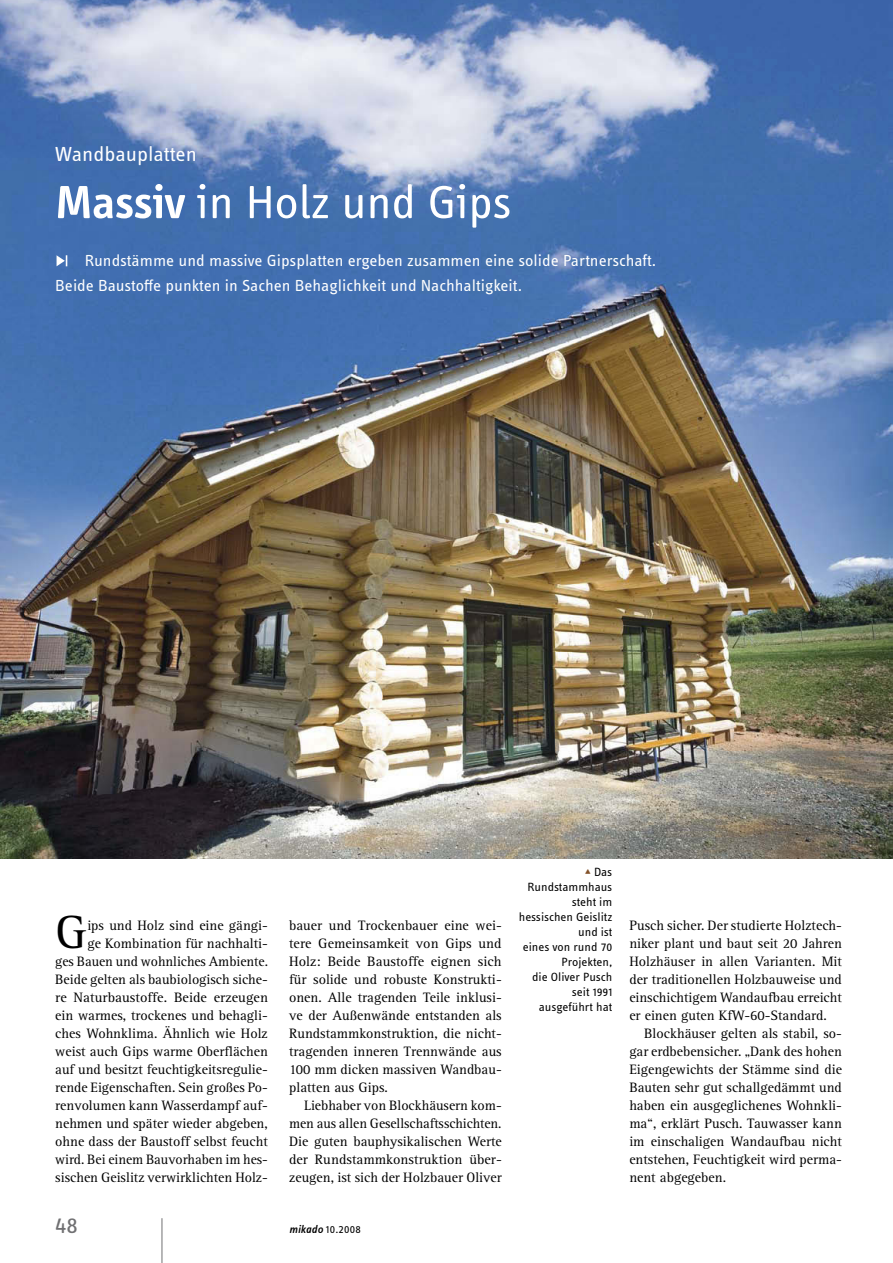
<style>
.page{position:relative;width:893px;height:1263px;background:#fff}
.page>*{position:absolute;margin:0;border:0;box-sizing:border-box;transform-origin:0 0}
.t1{font:48.15px "Rotis Serif Pro";color:#000}
.t2{font:48px "Info OT Disp";color:#fff;scale:1.05 1}
.t3{font:24px "Info OT Text";color:#707072;scale:1.05 1}
.t4{font:21px "Info OT Text";color:#fff;scale:1.05 1}
.t5{font:16.5px/24.8px "Info OT Text";color:#fff;scale:1.05 1}
.t6{font:14.1px/18px "Rotis Serif Pro";color:#000;text-align:justify}
.t7{font:12.3px/15px "Info OT Text";color:#000;text-align:right;scale:1.05 1}
.t8{font:11.4px "Info OT Text";color:#000;scale:1.05 1}
.s1{font-weight:600}
.s2{font-weight:500;font-style:italic}
.s3{color:#825129}
</style>
<div class="page">
<hr style="left:162px;top:1218px;width:1px;height:45px;background:#707072">
<img style="left:0;top:0;width:893px;height:858px">
<svg style="left:57px;top:255px;width:10px;height:11px"></svg>
<h3 class="t4" style="left:55px;top:141px;width:136px">Wandbauplatten</h3>
<h2 class="t2" style="left:55px;top:173px;width:436px"><span class="s1">Massiv</span> in Holz und Gips</h2>
<p class="t5" style="left:55px;top:248px;width:574px;text-indent:29px">Rundstämme und massive Gipsplatten ergeben zusammen eine solide Partnerschaft.<br>Beide Baustoffe punkten in Sachen Behaglichkeit und Nachhaltigkeit.</p>
<h1 class="t1" style="left:55px;top:903px;width:34px">G</h1>
<p class="t6" style="left:55px;top:917px;width:214px;text-align:right">ips und Holz sind eine gängi-<br>ge Kombination für nachhalti-<br>ges Bauen und wohnliches Ambiente.<br>Beide gelten als baubiologisch siche&shy;re Naturbaustoffe. Beide erzeugen ein warmes, trockenes und behagli&shy;ches Wohnklima. Ähnlich wie Holz weist auch Gips warme Oberflächen auf und besitzt feuchtigkeitsregulie&shy;rende Eigenschaften. Sein großes Po&shy;renvolumen kann Wasserdampf auf&shy;nehmen und später wieder abgeben, ohne dass der Baustoff selbst feucht wird. Bei einem Bauvorhaben im hes&shy;sischen Geislitz verwirklichten Holz-</p>
<p class="t6" style="left:289px;top:917px;width:214px">bauer und Trockenbauer eine wei&shy;tere Gemeinsamkeit von Gips und Holz: Beide Baustoffe eignen sich für solide und robuste Konstrukti&shy;onen. Alle tragenden Teile inklusi&shy;ve der Außenwände entstanden als Rundstammkonstruktion, die nicht&shy;tragenden inneren Trennwände aus 100 mm dicken massiven Wandbau&shy;platten aus Gips.</p>
<p class="t6" style="left:289px;top:1097px;width:214px;text-indent:15px">Liebhaber von Blockhäusern kom&shy;men aus allen Gesellschaftsschichten.<br>Die guten bauphysikalischen Werte der Rundstammkonstruktion über&shy;zeugen, ist sich der Holzbauer Oliver</p>
<h3 class="t3" style="left:55px;top:1210px;width:23px">48</h3>
<p class="t8" style="left:289px;top:1222px;width:70px"><span class="s2">mikado</span> 10.2008</p>
<p class="t7" style="left:519px;top:864px;width:91px"><span class="s3">▴</span> Das<br>Rundstammhaus steht im hessischen Geislitz und ist<br>eines von rund 70<br>Projekten,<br>die Oliver Pusch seit 1991 ausgeführt hat</p>
<p class="t6" style="left:629px;top:917px;width:214px">Pusch sicher. Der studierte Holztech&shy;niker plant und baut seit 20 Jahren Holzhäuser in allen Varianten. Mit der traditionellen Holzbauweise und einschichtigem Wandaufbau erreicht er einen guten KfW-60-Standard.</p>
<p class="t6" style="left:629px;top:1025px;width:214px;text-indent:15px">Blockhäuser gelten als stabil, so&shy;gar erdbebensicher. „Dank des hohen Eigengewichts der Stämme sind die Bauten sehr gut schallgedämmt und haben ein ausgeglichenes Wohnkli&shy;ma“, erklärt Pusch. Tauwasser kann im einschaligen Wandaufbau nicht entstehen, Feuchtigkeit wird perma&shy;nent abgegeben.</p>
</div>
